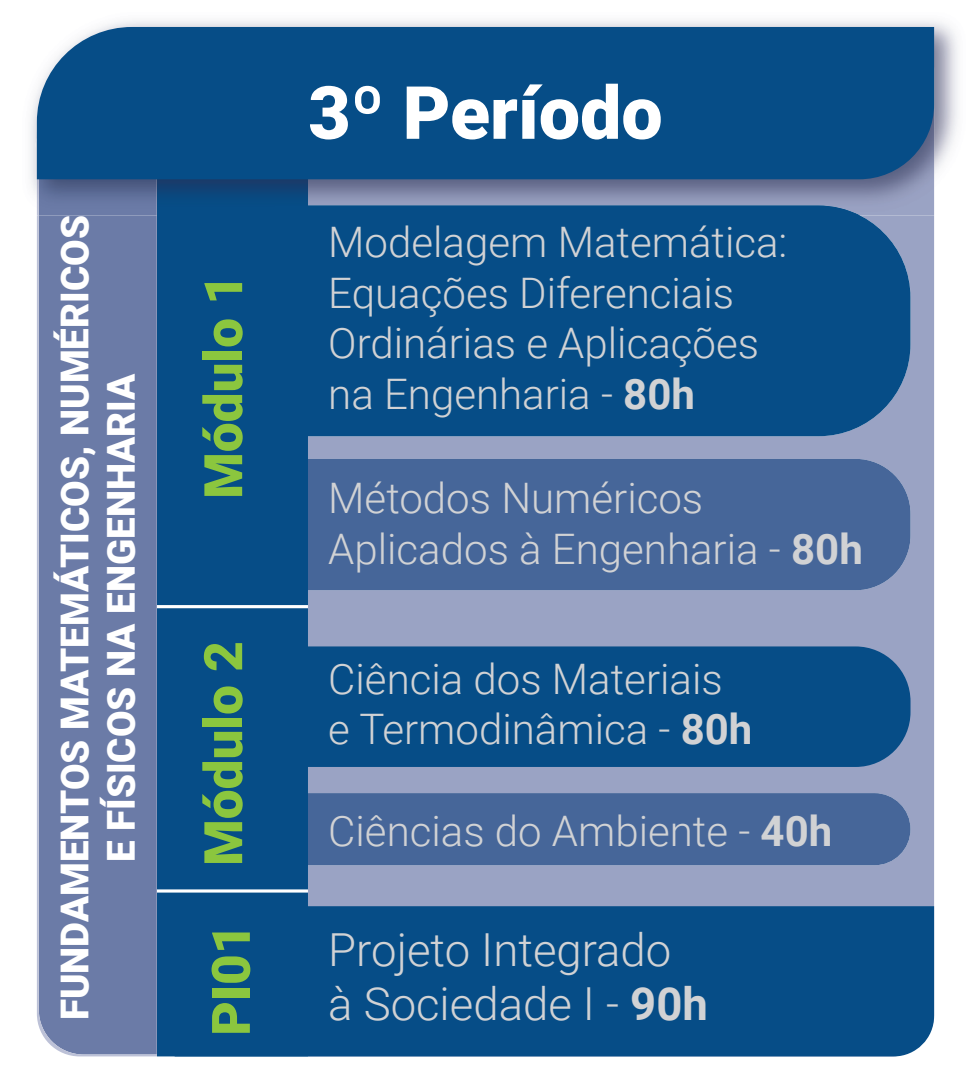
<style>
.page{position:relative;width:971px;height:1085px;background:#fff}
.page>*{position:absolute;margin:0;border:0;box-sizing:border-box;transform-origin:0 0}
.t1{font:900 73.5px "Roboto";color:#fff}
.t2{font:900 53.2px "Roboto";color:#8bc63e}
.t3{font:300 45.5px/54.6px "Roboto";color:#d1d2d4}
.t4{font:300 42px/50.4px "Roboto";color:#d1d2d4}
.t5{font:900 38.5px/46.2px "Roboto";color:#fff;text-align:center}
.s1{font-weight:700}
</style>
<div class="page">
<div style="left:308px;top:215px;width:626px;height:690px;background:#9aa3c4"></div>
<div style="left:37px;top:215px;width:120px;height:841px;background:#6b7ba7"></div>
<div style="left:157px;top:215px;width:151px;height:841px;background:#064d87"></div>
<div style="left:191px;top:205px;width:719px;height:231px;background:#064d87;border-radius:92px"></div>
<img style="left:30px;top:20px;width:928px;height:195px">
<img style="left:308px;top:179px;width:626px;height:36px">
<img style="left:161px;top:179px;width:147px;height:36px">
<img style="left:35px;top:138px;width:2px;height:77px">
<img style="left:37px;top:179px;width:124px;height:36px">
<img style="left:242px;top:205px;width:618px;height:10px">
<div style="left:37px;top:27px;width:897px;height:152px;background:#064d87"></div>
<div style="left:191px;top:646px;width:719px;height:120px;background:#064d87;border-radius:55px"></div>
<div style="left:308px;top:458px;width:602px;height:132px;background:#466699"></div>
<div style="left:191px;top:458px;width:117px;height:132px;background:#064d87"></div>
<div style="left:308px;top:792px;width:602px;height:72px;background:#466699"></div>
<div style="left:191px;top:792px;width:117px;height:72px;background:#064d87"></div>
<div style="left:175px;top:905px;width:759px;height:151px;background:#064d87"></div>
<hr style="left:157px;top:889px;width:151px;height:3px;background:#fff">
<hr style="left:157px;top:605px;width:151px;height:3px;background:#fff">
<h1 class="t1" style="left:308px;top:61px;width:356px">3º Período</h1>
<p class="t5" style="left:50px;top:1019px;width:806px;rotate:-90deg">FUNDAMENTOS MATEMÁTICOS, NUMÉRICOS<br>E FÍSICOS NA ENGENHARIA</p>
<p class="t4" style="left:328px;top:216px;width:460px">Modelagem Matemática:<br>Equações Diferenciais<br>Ordinárias e Aplicações na Engenharia - <span class="s1">80h</span></p>
<p class="t2" style="left:186px;top:498px;width:226px;rotate:-90deg">Módulo 1</p>
<p class="t4" style="left:328px;top:471px;width:536px">Métodos Numéricos<br>Aplicados à Engenharia - <span class="s1">80h</span></p>
<p class="t2" style="left:186px;top:865px;width:226px;rotate:-90deg">Módulo 2</p>
<p class="t4" style="left:328px;top:652px;width:425px">Ciência dos Materiais e Termodinâmica - <span class="s1">80h</span></p>
<p class="t4" style="left:328px;top:804px;width:505px">Ciências do Ambiente - <span class="s1">40h</span></p>
<p class="t3" style="left:328px;top:920px;width:381px">Projeto Integrado<br>à Sociedade I - <span class="s1">90h</span></p>
<p class="t2" style="left:194px;top:1035px;width:114px;rotate:-90deg">PI01</p>
</div>
